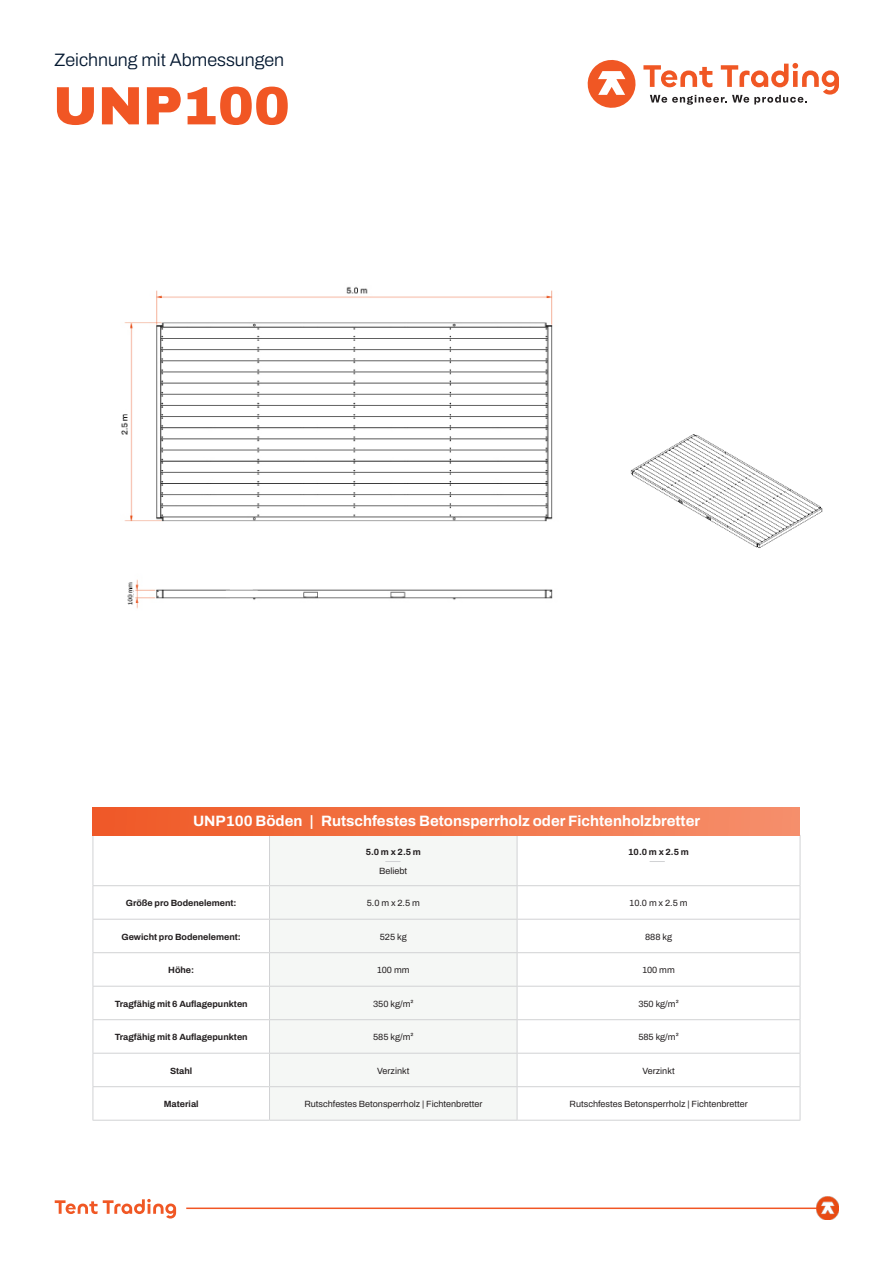
<style>
.page{position:relative;width:893px;height:1263px;background:#fff}
.page>*{position:absolute;margin:0;border:0;box-sizing:border-box;transform-origin:0 0}
.t1{font:900 54px "Archivo";color:#f15624}
.t2{font:300 18px "Archivo";color:#041830}
.t3{font:700 15px "Archivo";color:#fff}
.t4{font:9px "Archivo";color:#231f20}
.t5{font:700 9px "Archivo";color:#231f20}
</style>
<div class="page">
<svg style="left:588px;top:60px;width:251px;height:48px"></svg>
<svg style="left:54px;top:1199px;width:122px;height:20px"></svg>
<hr style="left:186px;top:1207px;width:634px;height:2px;background:#f15624">
<img style="left:816px;top:1197px;width:23px;height:22px">
<div style="left:270px;top:836px;width:247px;height:284px;background:#f5f7f5"></div>
<hr style="left:93px;top:836px;width:1px;height:49px;background:#d1d2d4">
<hr style="left:93px;top:885px;width:176px;height:1px;background:#d1d2d4">
<hr style="left:93px;top:886px;width:1px;height:33px;background:#d1d2d4">
<hr style="left:93px;top:919px;width:176px;height:1px;background:#d1d2d4">
<hr style="left:93px;top:919px;width:1px;height:33px;background:#d1d2d4">
<hr style="left:93px;top:952px;width:176px;height:1px;background:#d1d2d4">
<hr style="left:93px;top:953px;width:1px;height:33px;background:#d1d2d4">
<hr style="left:93px;top:986px;width:176px;height:1px;background:#d1d2d4">
<hr style="left:93px;top:986px;width:1px;height:33px;background:#d1d2d4">
<hr style="left:93px;top:1019px;width:176px;height:1px;background:#d1d2d4">
<hr style="left:93px;top:1020px;width:1px;height:33px;background:#d1d2d4">
<hr style="left:93px;top:1053px;width:176px;height:1px;background:#d1d2d4">
<hr style="left:93px;top:1053px;width:1px;height:33px;background:#d1d2d4">
<hr style="left:93px;top:1086px;width:176px;height:1px;background:#d1d2d4">
<hr style="left:93px;top:1087px;width:1px;height:33px;background:#d1d2d4">
<hr style="left:93px;top:1120px;width:176px;height:1px;background:#d1d2d4">
<hr style="left:800px;top:836px;width:1px;height:49px;background:#d1d2d4">
<hr style="left:517px;top:885px;width:283px;height:1px;background:#d1d2d4">
<hr style="left:800px;top:886px;width:1px;height:33px;background:#d1d2d4">
<hr style="left:517px;top:919px;width:283px;height:1px;background:#d1d2d4">
<hr style="left:800px;top:919px;width:1px;height:33px;background:#d1d2d4">
<hr style="left:517px;top:952px;width:283px;height:1px;background:#d1d2d4">
<hr style="left:800px;top:953px;width:1px;height:33px;background:#d1d2d4">
<hr style="left:517px;top:986px;width:283px;height:1px;background:#d1d2d4">
<hr style="left:800px;top:986px;width:1px;height:33px;background:#d1d2d4">
<hr style="left:517px;top:1019px;width:283px;height:1px;background:#d1d2d4">
<hr style="left:800px;top:1020px;width:1px;height:33px;background:#d1d2d4">
<hr style="left:517px;top:1053px;width:283px;height:1px;background:#d1d2d4">
<hr style="left:800px;top:1053px;width:1px;height:33px;background:#d1d2d4">
<hr style="left:517px;top:1086px;width:283px;height:1px;background:#d1d2d4">
<hr style="left:800px;top:1087px;width:1px;height:33px;background:#d1d2d4">
<hr style="left:517px;top:1120px;width:283px;height:1px;background:#d1d2d4">
<hr style="left:269px;top:836px;width:1px;height:49px;background:#d1d2d4">
<hr style="left:517px;top:836px;width:1px;height:49px;background:#d1d2d4">
<hr style="left:270px;top:885px;width:247px;height:1px;background:#d1d2d4">
<hr style="left:269px;top:886px;width:1px;height:33px;background:#d1d2d4">
<hr style="left:517px;top:886px;width:1px;height:33px;background:#d1d2d4">
<hr style="left:270px;top:919px;width:247px;height:1px;background:#d1d2d4">
<hr style="left:269px;top:919px;width:1px;height:33px;background:#d1d2d4">
<hr style="left:517px;top:919px;width:1px;height:33px;background:#d1d2d4">
<hr style="left:270px;top:952px;width:247px;height:1px;background:#d1d2d4">
<hr style="left:269px;top:953px;width:1px;height:33px;background:#d1d2d4">
<hr style="left:517px;top:953px;width:1px;height:33px;background:#d1d2d4">
<hr style="left:270px;top:986px;width:247px;height:1px;background:#d1d2d4">
<hr style="left:269px;top:986px;width:1px;height:33px;background:#d1d2d4">
<hr style="left:517px;top:986px;width:1px;height:33px;background:#d1d2d4">
<hr style="left:270px;top:1019px;width:247px;height:1px;background:#d1d2d4">
<hr style="left:269px;top:1020px;width:1px;height:33px;background:#d1d2d4">
<hr style="left:517px;top:1020px;width:1px;height:33px;background:#d1d2d4">
<hr style="left:270px;top:1053px;width:247px;height:1px;background:#d1d2d4">
<hr style="left:269px;top:1053px;width:1px;height:33px;background:#d1d2d4">
<hr style="left:517px;top:1053px;width:1px;height:33px;background:#d1d2d4">
<hr style="left:270px;top:1086px;width:247px;height:1px;background:#d1d2d4">
<hr style="left:269px;top:1087px;width:1px;height:33px;background:#d1d2d4">
<hr style="left:517px;top:1087px;width:1px;height:33px;background:#d1d2d4">
<hr style="left:270px;top:1120px;width:247px;height:1px;background:#d1d2d4">
<div style="left:93px;top:808px;width:707px;height:28px;background:linear-gradient(to right,#ef5925,#f6906c)"></div>
<img style="left:121px;top:287px;width:432px;height:322px">
<svg style="left:386px;top:861px;width:14px;height:1px"></svg>
<svg style="left:650px;top:861px;width:14px;height:1px"></svg>
<img style="left:630px;top:434px;width:193px;height:114px">
<div style="left:230px;top:599px;width:23px;height:40px;background:#fff"></div>
<div style="left:230px;top:549px;width:23px;height:40px;background:#fff"></div>
<div style="left:226px;top:591px;width:32px;height:6px;background:#fff"></div>
<h2 class="t2" style="left:54px;top:53px;width:232px">Zeichnung mit Abmessungen</h2>
<h1 class="t1" style="left:53px;top:74px;width:239px">UNP100</h1>
<h3 class="t3" style="left:193px;top:815px;width:509px">UNP100 Böden | Rutschfestes Betonsperrholz oder Fichtenholzbretter</h3>
<p class="t5" style="left:366px;top:848px;width:57px">5.0 m x 2.5 m</p>
<p class="t4" style="left:379px;top:867px;width:29px">Beliebt</p>
<p class="t5" style="left:628px;top:848px;width:62px">10.0 m x 2.5 m</p>
<p class="t5" style="left:126px;top:900px;width:112px">Größe pro Bodenelement:</p>
<p class="t4" style="left:367px;top:899px;width:55px">5.0 m x 2.5 m</p>
<p class="t4" style="left:630px;top:899px;width:59px">10.0 m x 2.5 m</p>
<p class="t5" style="left:121px;top:933px;width:121px">Gewicht pro Bodenelement:</p>
<p class="t4" style="left:380px;top:933px;width:28px">525 kg</p>
<p class="t4" style="left:645px;top:933px;width:29px">888 kg</p>
<p class="t5" style="left:168px;top:967px;width:27px">Höhe:</p>
<p class="t4" style="left:377px;top:966px;width:34px">100 mm</p>
<p class="t4" style="left:642px;top:966px;width:34px">100 mm</p>
<p class="t5" style="left:115px;top:997px;width:134px">Tragfähig mit 6 Auflagepunkten</p>
<p class="t4" style="left:373px;top:1000px;width:42px">350 kg/m²</p>
<p class="t4" style="left:638px;top:1000px;width:42px">350 kg/m²</p>
<p class="t5" style="left:115px;top:1030px;width:134px">Tragfähig mit 8 Auflagepunkten</p>
<p class="t4" style="left:373px;top:1033px;width:42px">585 kg/m²</p>
<p class="t4" style="left:638px;top:1033px;width:42px">585 kg/m²</p>
<p class="t5" style="left:170px;top:1067px;width:24px">Stahl</p>
<p class="t4" style="left:377px;top:1067px;width:34px">Verzinkt</p>
<p class="t4" style="left:642px;top:1067px;width:34px">Verzinkt</p>
<p class="t5" style="left:164px;top:1101px;width:36px">Material</p>
<p class="t4" style="left:304px;top:1100px;width:180px">Rutschfestes Betonsperrholz | Fichtenbretter</p>
<p class="t4" style="left:570px;top:1100px;width:180px">Rutschfestes Betonsperrholz | Fichtenbretter</p>
</div>
